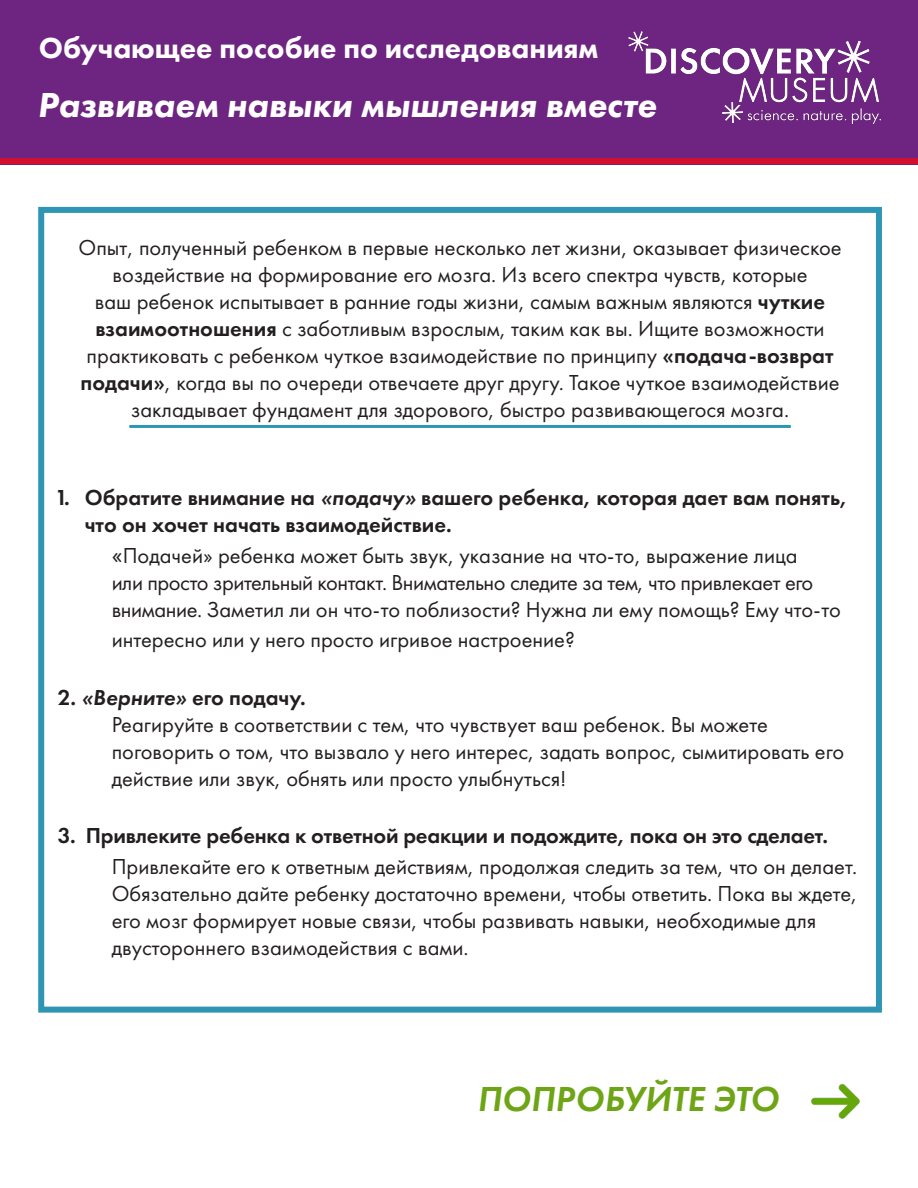
<style>
.page{position:relative;width:918px;height:1188px;background:#fff}
.page>*{position:absolute;margin:0;border:0;box-sizing:border-box;transform-origin:0 0}
.t1{font:italic 800 36px "Futura PT";color:#fff}
.t2{font:italic 600 36px "Futura PT";color:#6ea516}
.t3{font:30px "Futura PT Heavy";color:#fff}
.t4{font:22.5px/27px "Futura PT Book";color:#231f20}
.t5{font:22.5px/27px "Futura PT Demi";color:#231f20}
.s1{font-family:"Futura PT Demi"}
.s2{font-family:"Futura PT";font-weight:600;font-style:italic}
.s3{font-size:25.5px}
</style>
<div class="page">
<div style="left:0;top:0;width:918px;height:164px;background:#6e2581"></div>
<img style="left:628px;top:31px;width:253px;height:93px">
<div style="left:0;top:158px;width:918px;height:6px;background:#d40f2c"></div>
<div style="left:38px;top:207px;width:844px;height:806px;border:6px solid #2e96b4"></div>
<hr style="left:129px;top:425px;width:662px;height:3px;background:#2e96b4">
<img style="left:811px;top:1084px;width:49px;height:35px">
<p class="t3" style="left:39px;top:29px;width:561px">Обучающее пособие по исследованиям</p>
<p class="t1" style="left:38px;top:83px;width:620px">Развиваем навыки мышления вместе</p>
<p class="t4" style="left:78px;top:234px;width:765px;text-align:center">Опыт, полученный ребенком в первые несколько лет жизни, оказывает физическое воздействие на формирование его мозга. Из всего спектра чувств, которые<br>ваш ребенок испытывает в ранние годы жизни, самым важным являются <span class="s1">чуткие взаимоотношения</span> с заботливым взрослым, таким как вы. Ищите возможности практиковать с ребенком чуткое взаимодействие по принципу <span class="s1">«подача-возврат подачи»</span>, когда вы по очереди отвечаете друг другу. Такое чуткое взаимодействие закладывает фундамент для здорового, быстро развивающегося мозга.</p>
<p class="t5" style="left:85px;top:484px;width:764px;text-indent:-27px">1. Обратите внимание на <span class="s2">«подачу»</span> вашего ребенка, которая дает вам понять, что он хочет начать взаимодействие.</p>
<p class="t4" style="left:112px;top:541px;width:731px"><span class="s3">«</span>Подачей» ребенка может быть звук, указание на что-то, выражение лица<br>или просто зрительный контакт. Внимательно следите за тем, что привлекает его внимание. Заметил ли он что-то поблизости? Нужна ли ему помощь? Ему что-то</p>
<p class="t4" style="left:112px;top:626px;width:465px">интересно или у него просто игривое настроение?</p>
<p class="t5" style="left:58px;top:683px;width:250px">2. <span class="s2">«Верните»</span> его подачу.</p>
<p class="t4" style="left:112px;top:711px;width:734px">Реагируйте в соответствии с тем, что чувствует ваш ребенок. Вы можете поговорить о том, что вызвало у него интерес, задать вопрос, сымитировать его действие или звук, обнять или просто улыбнуться!</p>
<p class="t5" style="left:58px;top:822px;width:772px">3. Привлеките ребенка к ответной реакции и подождите, пока он это сделает.</p>
<p class="t4" style="left:112px;top:853px;width:747px">Привлекайте его к ответным действиям, продолжая следить за тем, что он делает.<br>Обязательно дайте ребенку достаточно времени, чтобы ответить. Пока вы ждете, его мозг формирует новые связи, чтобы развивать навыки, необходимые для двустороннего взаимодействия с вами.</p>
<p class="t2" style="left:477px;top:1076px;width:303px">ПОПРОБУЙТЕ ЭТО</p>
</div>
